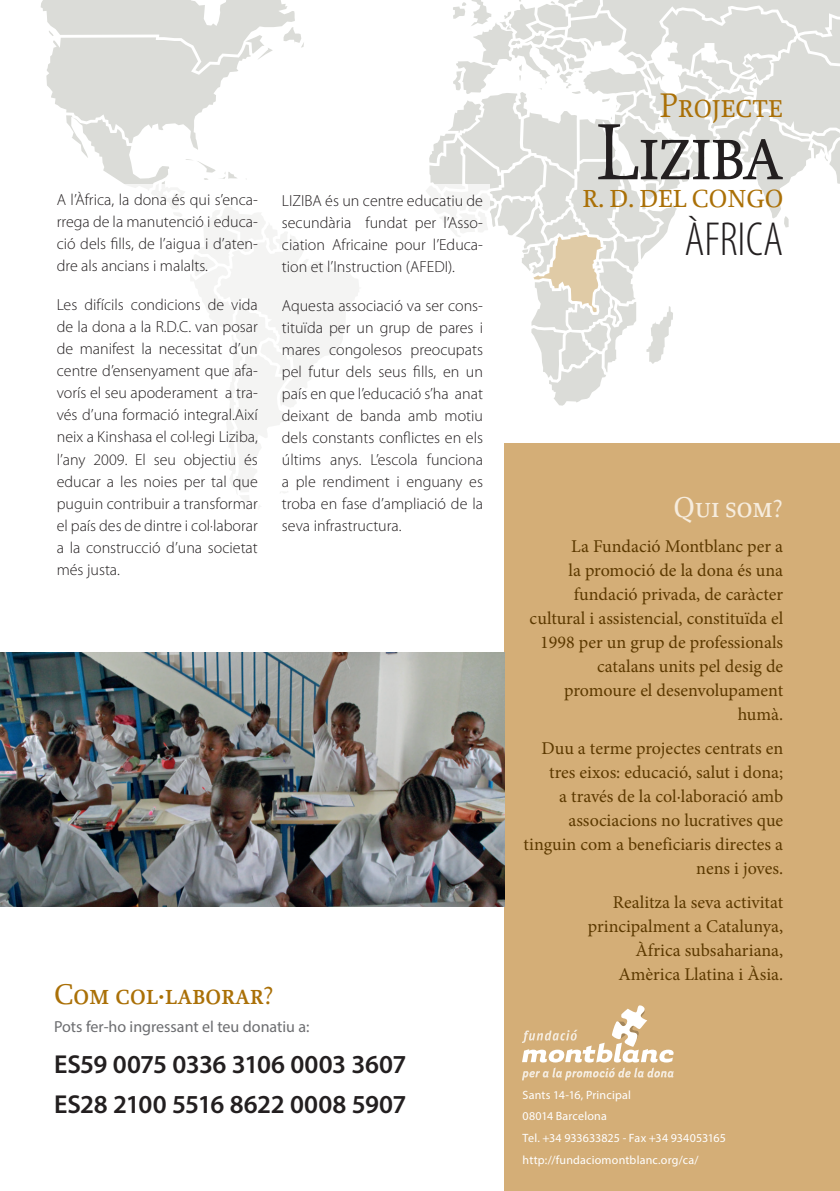
<style>
.page{position:relative;width:840px;height:1191px;background:#fff}
.page>*{position:absolute;margin:0;border:0;box-sizing:border-box;transform-origin:0 0}
.t1{font:84px "Proforma Book SC";letter-spacing:-.035em;color:#231f20}
.Continente_-_titulo{font:300 condensed 48px "Myriad Pro";color:#231f20}
.t2{font:36px "Proforma Book SC";color:#aa7007}
.Subtitulo_-_PROYECTO{font:30px "Proforma Medium SC";color:#aa7007}
.entradilla_-_PROYECT{font:30px "Proforma Medium SC";color:#f6ecdd}
.entradilla_-_PROYECT-2{font:600 26px "Myriad Pro";letter-spacing:-.02em;color:#231f20}
.t3{font:26px "Proforma Medium SC";color:#aa7007}
.entradilla_-_PROYECT-3{font:18px/24px "Minion Pro";color:#5c3900;text-align:right}
.Normal_-_PROYECTOS{font:300 16px/22px "Myriad Pro";color:#231f20;text-align:justify}
.entradilla_-_PROYECT-4{font:16px "Myriad Pro";color:#6c6d70}
.texto_articulo{font:12px "Myriad Pro";letter-spacing:.015em;color:#fff}
</style>
<div class="page">
<div style="left:504px;top:443px;width:335px;height:748px;background:#d4ae77"></div>
<svg style="left:40px;top:0;width:264px;height:184px"></svg>
<svg style="left:429px;top:0;width:410px;height:405px"></svg>
<div style="left:50px;top:184px;width:439px;height:472px;background:#fff"></div>
<img style="left:0;top:652px;width:504px;height:255px">
<svg style="left:522px;top:1005px;width:151px;height:75px"></svg>
<p class="Normal_-_PROYECTOS" style="left:57px;top:189px;width:202px">A l’Àfrica, la dona és qui s’enca&shy;rrega de la manutenció i educa&shy;ció dels fills, de l’aigua i d’aten&shy;dre als ancians i malalts.</p>
<p class="Normal_-_PROYECTOS" style="left:57px;top:294px;width:202px">Les difícils condicions de vida de la dona a la R.D.C. van posar de manifest la necessitat d’un centre d’ensenyament que afa&shy;vorís el seu apoderament a tra&shy;vés d’una formació integral.Així neix a Kinshasa el col·legi Liziba, l’any 2009. El seu objectiu és educar a les noies per tal que puguin contribuir a transformar el país des de dintre i col·laborar a la construcció d’una societat més justa.</p>
<p class="Normal_-_PROYECTOS" style="left:282px;top:189px;width:202px">LIZIBA és un centre educatiu de secundària fundat per l’Asso&shy;ciation Africaine pour l’Educa&shy;tion et l’Instruction (AFEDI).</p>
<p class="Normal_-_PROYECTOS" style="left:282px;top:294px;width:202px">Aquesta associació va ser cons&shy;tituïda per un grup de pares i mares congolesos preocupats pel futur dels seus fills, en un país en que l’educació s’ha anat deixant de banda amb motiu dels constants conflictes en els últims anys. L’escola funciona a ple rendiment i enguany es troba en fase d’ampliació de la seva infrastructura.</p>
<p class="Subtitulo_-_PROYECTO" style="left:54px;top:976px;width:221px">Com col·laborar?</p>
<p class="entradilla_-_PROYECT-4" style="left:54px;top:1017px;width:257px">Pots fer-ho ingressant el teu donatiu a:</p>
<p class="entradilla_-_PROYECT-2" style="left:54px;top:1047px;width:353px">ES59 0075 0336 3106 0003 3607</p>
<p class="entradilla_-_PROYECT-2" style="left:54px;top:1087px;width:353px">ES28 2100 5516 8622 0008 5907</p>
<p class="t2" style="left:659px;top:83px;width:125px">Projecte</p>
<p class="t1" style="left:595px;top:100px;width:189px">Liziba</p>
<p class="t3" style="left:582px;top:183px;width:202px">R. D. DEL CONGO</p>
<p class="Continente_-_titulo" style="left:684px;top:211px;width:100px">ÀFRICA</p>
<p class="entradilla_-_PROYECT" style="left:673px;top:489px;width:111px">Qui som?</p>
<p class="entradilla_-_PROYECT-3" style="left:529px;top:534px;width:255px">La Fundació Montblanc per a<br>la promoció de la dona és una fundació privada, de caràcter cultural i assistencial, constituïda el<br>1998 per un grup de professionals catalans units pel desig de promoure el desenvolupament humà.</p>
<p class="entradilla_-_PROYECT-3" style="left:523px;top:736px;width:261px">Duu a terme projectes centrats en tres eixos: educació, salut i dona;<br>a través de la col·laboració amb associacions no lucratives que tinguin com a beneficiaris directes a nens i joves.</p>
<p class="entradilla_-_PROYECT-3" style="left:587px;top:890px;width:197px">Realitza la seva activitat principalment a Catalunya,<br>Àfrica subsahariana,<br>Amèrica Llatina i Àsia.</p>
<p class="texto_articulo" style="left:522px;top:1087px;width:110px">Sants 14-16, Principal</p>
<p class="texto_articulo" style="left:522px;top:1109px;width:86px">08014 Barcelona</p>
<p class="texto_articulo" style="left:522px;top:1130px;width:205px">Tel. +34 933633825 - Fax +34 934053165</p>
<p class="texto_articulo" style="left:522px;top:1152px;width:177px">http://fundaciomontblanc.org/ca/</p>
</div>
